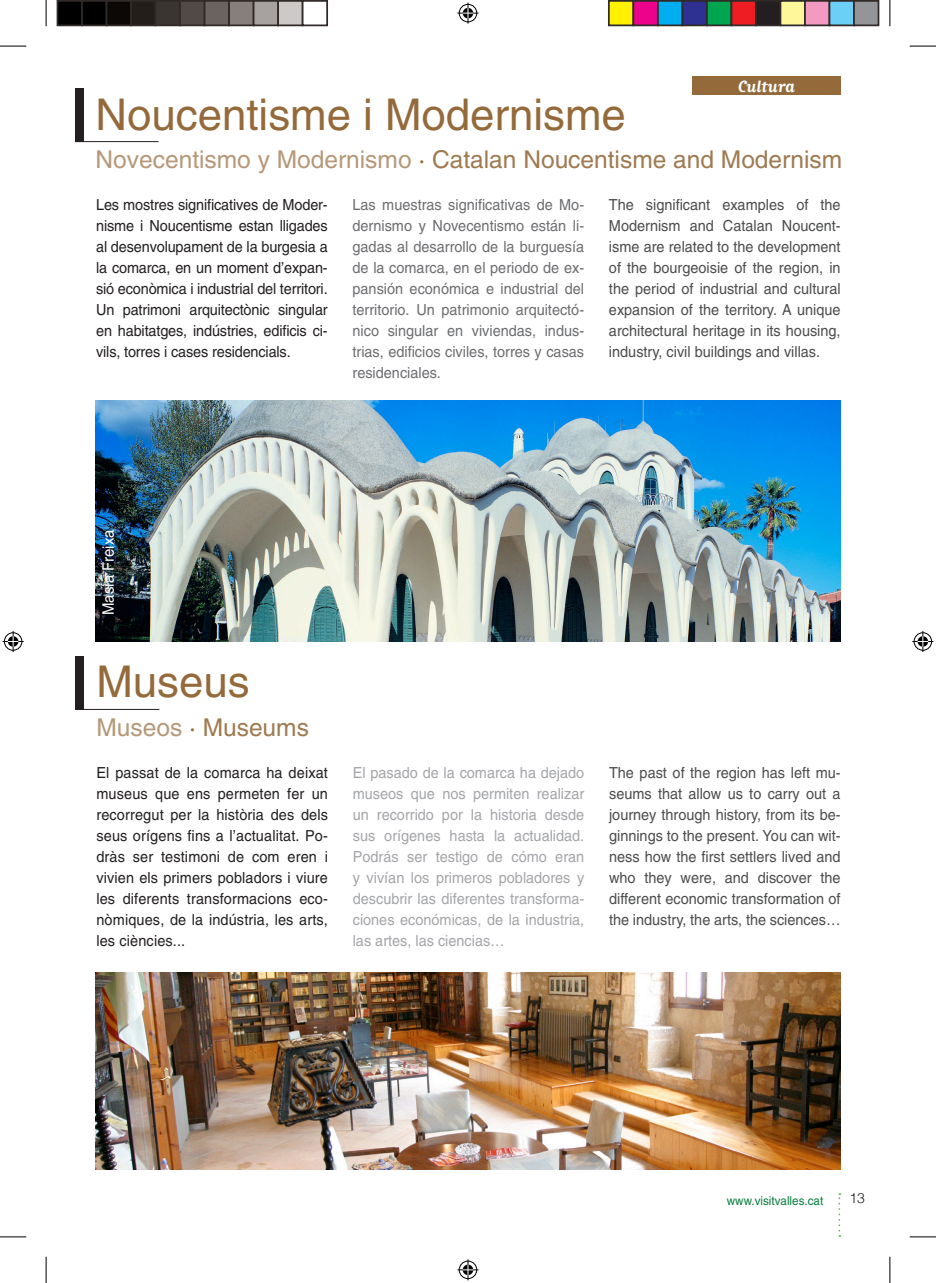
<style>
.page{position:relative;width:936px;height:1283px;background:#fff}
.page>*{position:absolute;margin:0;border:0;box-sizing:border-box;transform-origin:0 0}
.t1{font:43.75px "Helvetica";color:#946a3b}
.t2{font:24.5px "Helvetica";color:#9f7a51}
.t3{font:700 19.25px "Matrix Script";color:#fff}
.t4{font:15.75px "Helvetica";color:#fff;scale:.95 1}
.t5{font:15.22px/21px "Helvetica";color:#231f20;text-align:justify;scale:.95 1}
.t6{font:15.22px/21px "Helvetica";color:#4b4c4d;text-align:justify;scale:.95 1}
.t7{font:15.22px/21px "Helvetica";color:#6c6d70;text-align:justify;scale:.95 1}
.t8{font:15.22px/21px "Helvetica";color:#a4a5a9;text-align:justify;scale:.95 1}
.t9{font:300 14px "Helvetica";color:#231f20}
.t10{font:12.25px "Helvetica";color:#087c3f;scale:.95 1}
.s1{color:#b69878}
.s2{color:#946a3b}
</style>
<div class="page">
<svg style="left:838px;top:1193px;width:2px;height:44px"></svg>
<div style="left:75px;top:88px;width:8px;height:54px;background:#231f20"></div>
<hr style="left:75px;top:141px;width:83px;height:1px;background:#231f20">
<div style="left:76px;top:656px;width:8px;height:54px;background:#231f20"></div>
<hr style="left:76px;top:709px;width:83px;height:1px;background:#231f20">
<img style="left:96px;top:400px;width:744px;height:241px">
<img style="left:96px;top:972px;width:744px;height:198px">
<div style="left:692px;top:76px;width:148px;height:19px;background:#946a3b"></div>
<svg style="left:0;top:46px;width:26px;height:1px"></svg>
<svg style="left:909px;top:46px;width:26px;height:1px"></svg>
<svg style="left:0;top:1236px;width:26px;height:1px"></svg>
<svg style="left:909px;top:1236px;width:26px;height:1px"></svg>
<svg style="left:46px;top:0;width:1px;height:26px"></svg>
<svg style="left:46px;top:1256px;width:1px;height:27px"></svg>
<svg style="left:889px;top:0;width:1px;height:26px"></svg>
<svg style="left:889px;top:1256px;width:1px;height:27px"></svg>
<svg style="left:457px;top:3px;width:21px;height:21px"></svg>
<svg style="left:457px;top:1259px;width:21px;height:21px"></svg>
<svg style="left:3px;top:631px;width:21px;height:21px"></svg>
<svg style="left:912px;top:631px;width:21px;height:21px"></svg>
<div style="left:57px;top:1px;width:25px;height:24px;background:#000"></div>
<div style="left:57px;top:0;width:26px;height:26px;border:2px solid #302a28"></div>
<div style="left:82px;top:1px;width:24px;height:24px;background:#000"></div>
<div style="left:81px;top:0;width:26px;height:26px;border:2px solid #302a28"></div>
<div style="left:106px;top:1px;width:25px;height:24px;background:#0c0806"></div>
<div style="left:106px;top:0;width:26px;height:26px;border:2px solid #302a28"></div>
<div style="left:131px;top:1px;width:24px;height:24px;background:#241e1b"></div>
<div style="left:130px;top:0;width:26px;height:26px;border:2px solid #302a28"></div>
<div style="left:155px;top:1px;width:25px;height:24px;background:#3b3532"></div>
<div style="left:155px;top:0;width:26px;height:26px;border:2px solid #302a28"></div>
<div style="left:180px;top:1px;width:24px;height:24px;background:#524a47"></div>
<div style="left:179px;top:0;width:26px;height:26px;border:2px solid #302a28"></div>
<div style="left:204px;top:1px;width:25px;height:24px;background:#6b6360"></div>
<div style="left:204px;top:0;width:26px;height:26px;border:2px solid #302a28"></div>
<div style="left:229px;top:1px;width:24px;height:24px;background:#867f7c"></div>
<div style="left:228px;top:0;width:26px;height:26px;border:2px solid #302a28"></div>
<div style="left:253px;top:1px;width:25px;height:24px;background:#a7a2a0"></div>
<div style="left:253px;top:0;width:26px;height:26px;border:2px solid #302a28"></div>
<div style="left:278px;top:1px;width:24px;height:24px;background:#cdc9c8"></div>
<div style="left:277px;top:0;width:26px;height:26px;border:2px solid #302a28"></div>
<div style="left:302px;top:0;width:26px;height:26px;border:2px solid #302a28"></div>
<div style="left:609px;top:1px;width:24px;height:24px;background:#fff101"></div>
<div style="left:608px;top:0;width:26px;height:26px;border:2px solid #302a28"></div>
<div style="left:633px;top:1px;width:25px;height:24px;background:#ed028c"></div>
<div style="left:632px;top:0;width:26px;height:26px;border:2px solid #302a28"></div>
<div style="left:658px;top:1px;width:24px;height:24px;background:#00aeef"></div>
<div style="left:657px;top:0;width:26px;height:26px;border:2px solid #302a28"></div>
<div style="left:682px;top:1px;width:25px;height:24px;background:#2e3092"></div>
<div style="left:681px;top:0;width:26px;height:26px;border:2px solid #302a28"></div>
<div style="left:707px;top:1px;width:24px;height:24px;background:#00a54f"></div>
<div style="left:706px;top:0;width:26px;height:26px;border:2px solid #302a28"></div>
<div style="left:731px;top:1px;width:25px;height:24px;background:#ee1d23"></div>
<div style="left:730px;top:0;width:26px;height:26px;border:2px solid #302a28"></div>
<div style="left:756px;top:1px;width:24px;height:24px;background:#231f20"></div>
<div style="left:755px;top:0;width:26px;height:26px;border:2px solid #302a28"></div>
<div style="left:780px;top:1px;width:25px;height:24px;background:#fff79a"></div>
<div style="left:779px;top:0;width:26px;height:26px;border:2px solid #302a28"></div>
<div style="left:805px;top:1px;width:24px;height:24px;background:#f499c2"></div>
<div style="left:804px;top:0;width:26px;height:26px;border:2px solid #302a28"></div>
<div style="left:829px;top:1px;width:25px;height:24px;background:#6bcff6"></div>
<div style="left:828px;top:0;width:26px;height:26px;border:2px solid #302a28"></div>
<div style="left:854px;top:1px;width:24px;height:24px;background:#939598"></div>
<div style="left:853px;top:0;width:26px;height:26px;border:2px solid #302a28"></div>
<p class="t3" style="left:737px;top:76px;width:59px">Cultura</p>
<h1 class="t1" style="left:96px;top:89px;width:531px">Noucentisme i Modernisme</h1>
<h2 class="t2" style="left:96px;top:145px;width:748px"><span class="s1">Novecentismo y Modernismo</span> <span class="s2">·</span> Catalan Noucentisme and Modernism</h2>
<p class="t5" style="left:96px;top:194px;width:245px">Les mostres significatives de Moder&shy;nisme i Noucentisme estan lligades al desenvolupament de la burgesia a la comarca, en un moment d’expan&shy;sió econòmica i industrial del territori.<br>Un patrimoni arquitectònic singular en habitatges, indústries, edificis ci&shy;vils, torres i cases residencials.</p>
<p class="t7" style="left:352px;top:194px;width:245px">Las muestras significativas de Mo&shy;dernismo y Novecentismo están li&shy;gadas al desarrollo de la burguesía de la comarca, en el periodo de ex&shy;pansión económica e industrial del territorio. Un patrimonio arquitectó&shy;nico singular en viviendas, indus&shy;trias, edificios civiles, torres y casas residenciales.</p>
<p class="t6" style="left:609px;top:194px;width:245px">The significant examples of the Modernism and Catalan Noucent&shy;isme are related to the development of the bourgeoisie of the region, in the period of industrial and cultural expansion of the territory. A unique architectural heritage in its housing, industry, civil buildings and villas.</p>
<p class="t4" style="left:99px;top:615px;width:92px;rotate:-90deg">Masia Freixa</p>
<h1 class="t1" style="left:96px;top:657px;width:155px">Museus</h1>
<h2 class="t2" style="left:96px;top:713px;width:214px"><span class="s1">Museos</span> <span class="s2">·</span> Museums</h2>
<p class="t5" style="left:96px;top:762px;width:245px">El passat de la comarca ha deixat museus que ens permeten fer un recorregut per la història des dels seus orígens fins a l’actualitat. Po&shy;dràs ser testimoni de com eren i vivien els primers pobladors i viure les diferents transformacions eco&shy;nòmiques, de la indústria, les arts, les ciències...</p>
<p class="t8" style="left:353px;top:762px;width:245px">El pasado de la comarca ha dejado museos que nos permiten realizar un recorrido por la historia desde sus orígenes hasta la actualidad.<br>Podrás ser testigo de cómo eran y vivían los primeros pobladores y descubrir las diferentes transforma&shy;ciones económicas, de la industria, las artes, las ciencias…</p>
<p class="t6" style="left:609px;top:762px;width:245px">The past of the region has left mu&shy;seums that allow us to carry out a journey through history, from its be&shy;ginnings to the present. You can wit&shy;ness how the first settlers lived and who they were, and discover the different economic transformation of the industry, the arts, the sciences…</p>
<p class="t10" style="left:726px;top:1194px;width:103px">www.visitvalles.cat</p>
<p class="t9" style="left:849px;top:1186px;width:17px">13</p>
</div>
